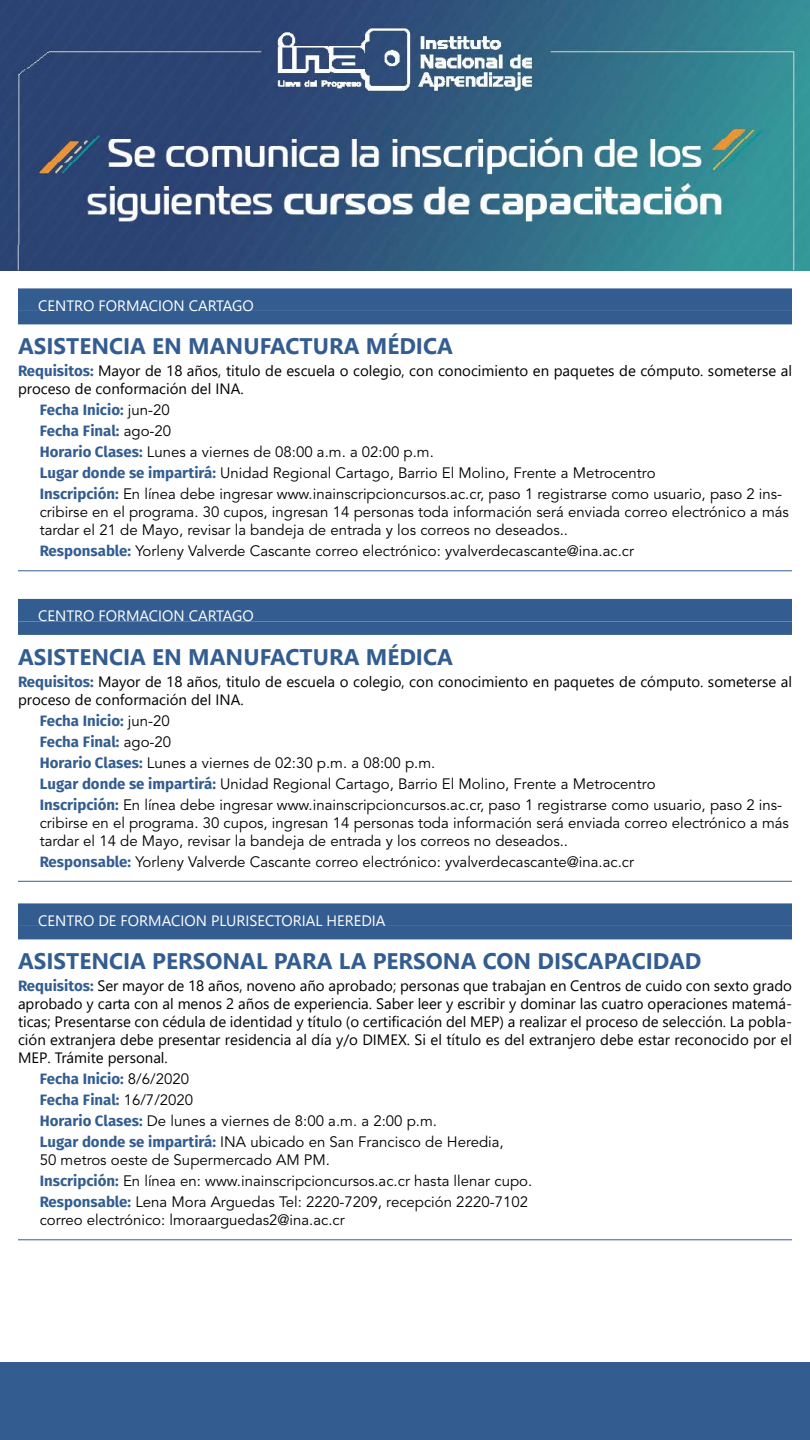
<style>
.page{position:relative;width:810px;height:1440px;background:#fff}
.page>*{position:absolute;margin:0;border:0;box-sizing:border-box;transform-origin:0 0}
.t1{font:700 22.5px "Segoe UI";color:#335d91}
.t2{font:15px/21px "Avenir LT Std";color:#000}
.t3{font:15px/18px "Segoe UI";color:#000}
.t4{font:700 15px/21px "Fira Sans";color:#335d91}
.t5{font:15px "Segoe UI";color:#fff}
.s1{font-family:"Fira Sans";font-weight:700;color:#335d91}
.s2{font-family:"Avenir LT Std";font-weight:400;color:#000}
</style>
<div class="page">
<img style="left:0;top:0;width:810px;height:270px">
<div style="left:0;top:1362px;width:810px;height:78px;background:#335d91"></div>
<div style="left:18px;top:288px;width:774px;height:23px;background:#335d91"></div>
<div style="left:18px;top:311px;width:774px;height:13px;background:#335d91"></div>
<hr style="left:18px;top:570px;width:774px;height:1px;background:#335d91">
<div style="left:18px;top:599px;width:774px;height:22px;background:#335d91"></div>
<div style="left:18px;top:621px;width:774px;height:14px;background:#335d91"></div>
<hr style="left:18px;top:881px;width:774px;height:1px;background:#335d91">
<div style="left:18px;top:903px;width:774px;height:23px;background:#335d91"></div>
<div style="left:18px;top:926px;width:774px;height:13px;background:#335d91"></div>
<hr style="left:18px;top:1239px;width:774px;height:1px;background:#335d91">
<p class="t5" style="left:38px;top:291px;width:217px">CENTRO FORMACION CARTAGO</p>
<h1 class="t1" style="left:18px;top:325px;width:436px">ASISTENCIA EN MANUFACTURA MÉDICA</h1>
<p class="t3" style="left:18px;top:361px;width:776px"><span class="s1">Requisitos:</span> Mayor de 18 años, titulo de escuela o colegio, con conocimiento en paquetes de cómputo. someterse al proceso de conformación del INA.</p>
<p class="t4" style="left:40px;top:399px;width:133px">Fecha Inicio: <span class="s2">jun-20<br></span>Fecha Final: <span class="s2">ago-20</span></p>
<p class="t2" style="left:40px;top:442px;width:744px"><span class="s1">Horario Clases:</span> Lunes a viernes de 08:00 a.m. a 02:00 p.m.<br><span class="s1">Lugar donde se impartirá:</span> Unidad Regional Cartago, Barrio El Molino, Frente a Metrocentro<br><span class="s1">Inscripción:</span> En línea debe ingresar www.inainscripcioncursos.ac.cr, paso 1 registrarse como usuario, paso 2 ins-</p>
<p class="t2" style="left:40px;top:503px;width:751px;line-height:18px">cribirse en el programa. 30 cupos, ingresan 14 personas toda información será enviada correo electrónico a más tardar el 21 de Mayo, revisar la bandeja de entrada y los correos no deseados..</p>
<p class="t2" style="left:40px;top:541px;width:596px"><span class="s1">Responsable:</span> Yorleny Valverde Cascante correo electrónico: yvalverdecascante@ina.ac.cr</p>
<p class="t5" style="left:38px;top:602px;width:217px">CENTRO FORMACION CARTAGO</p>
<h1 class="t1" style="left:18px;top:636px;width:436px">ASISTENCIA EN MANUFACTURA MÉDICA</h1>
<p class="t3" style="left:18px;top:671px;width:776px"><span class="s1">Requisitos:</span> Mayor de 18 años, titulo de escuela o colegio, con conocimiento en paquetes de cómputo. someterse al proceso de conformación del INA.</p>
<p class="t4" style="left:40px;top:710px;width:133px">Fecha Inicio: <span class="s2">jun-20<br></span>Fecha Final: <span class="s2">ago-20</span></p>
<p class="t2" style="left:40px;top:752px;width:744px"><span class="s1">Horario Clases:</span> Lunes a viernes de 02:30 p.m. a 08:00 p.m.<br><span class="s1">Lugar donde se impartirá:</span> Unidad Regional Cartago, Barrio El Molino, Frente a Metrocentro<br><span class="s1">Inscripción:</span> En línea debe ingresar www.inainscripcioncursos.ac.cr, paso 1 registrarse como usuario, paso 2 ins-</p>
<p class="t2" style="left:40px;top:814px;width:751px;line-height:18px">cribirse en el programa. 30 cupos, ingresan 14 personas toda información será enviada correo electrónico a más tardar el 14 de Mayo, revisar la bandeja de entrada y los correos no deseados..</p>
<p class="t2" style="left:40px;top:851px;width:596px"><span class="s1">Responsable:</span> Yorleny Valverde Cascante correo electrónico: yvalverdecascante@ina.ac.cr</p>
<p class="t5" style="left:38px;top:906px;width:349px">CENTRO DE FORMACION PLURISECTORIAL HEREDIA</p>
<h1 class="t1" style="left:18px;top:940px;width:685px">ASISTENCIA PERSONAL PARA LA PERSONA CON DISCAPACIDAD</h1>
<p class="t3" style="left:18px;top:976px;width:776px;text-align:justify"><span class="s1">Requisitos:</span> Ser mayor de 18 años, noveno año aprobado; personas que trabajan en Centros de cuido con sexto grado aprobado y carta con al menos 2 años de experiencia. Saber leer y escribir y dominar las cuatro operaciones matemá&shy;ticas; Presentarse con cédula de identidad y título (o certificación del MEP) a realizar el proceso de selección. La pobla&shy;ción extranjera debe presentar residencia al día y/o DIMEX. Si el título es del extranjero debe estar reconocido por el MEP. Trámite personal.</p>
<p class="t4" style="left:40px;top:1068px;width:155px">Fecha Inicio: <span class="s2">8/6/2020<br></span>Fecha Final: <span class="s2">16/7/2020</span></p>
<p class="t2" style="left:40px;top:1111px;width:466px"><span class="s1">Horario Clases:</span> De lunes a viernes de 8:00 a.m. a 2:00 p.m.<br><span class="s1">Lugar donde se impartirá:</span> INA ubicado en San Francisco de Heredia,</p>
<p class="t2" style="left:40px;top:1150px;width:494px">50 metros oeste de Supermercado AM PM.<br><span class="s1">Inscripción:</span> En línea en: www.inainscripcioncursos.ac.cr hasta llenar cupo.<br><span class="s1">Responsable:</span> Lena Mora Arguedas Tel: 2220-7209, recepción 2220-7102</p>
<p class="t2" style="left:40px;top:1210px;width:307px">correo electrónico: lmoraarguedas2@ina.ac.cr</p>
</div>
